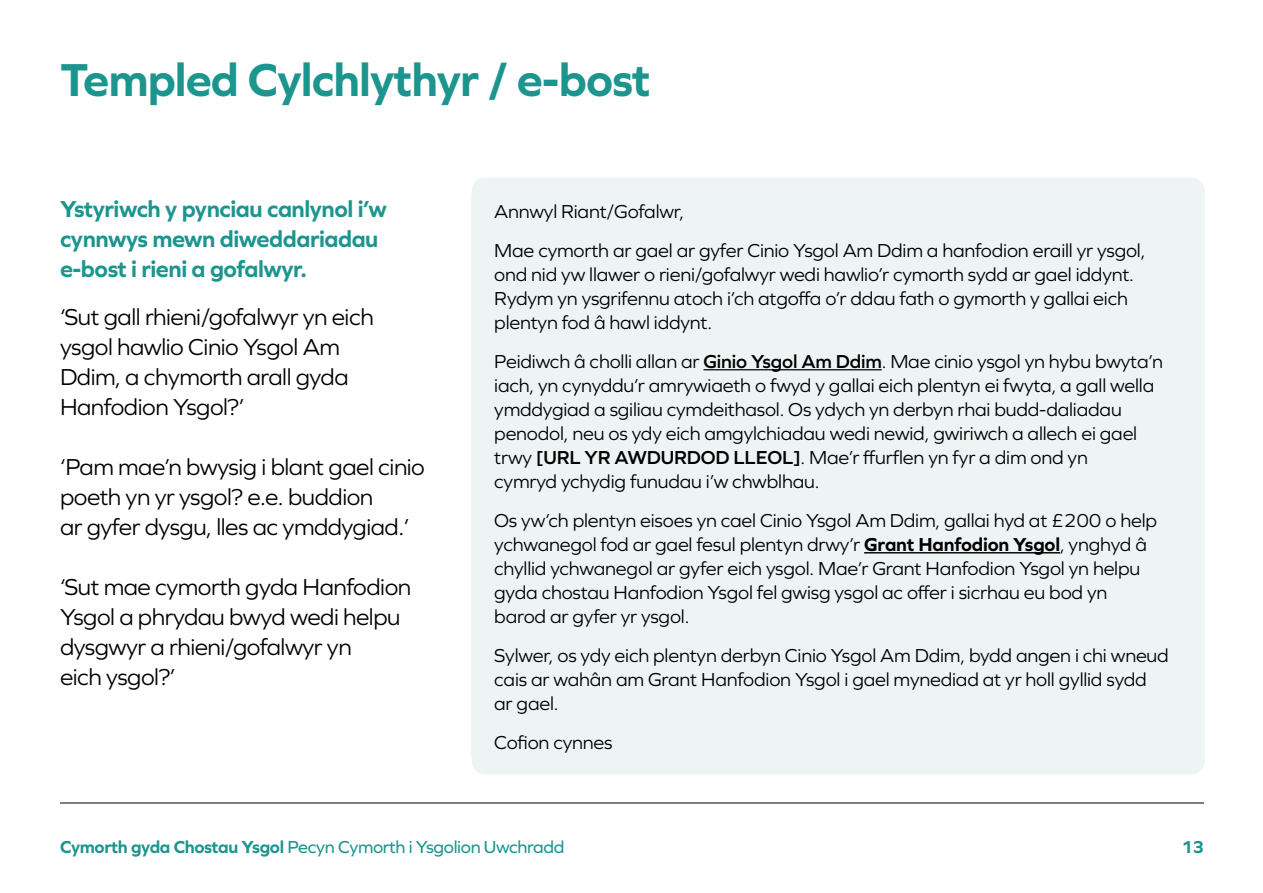
<style>
.page{position:relative;width:1263px;height:893px;background:#fff}
.page>*{position:absolute;margin:0;border:0;box-sizing:border-box;transform-origin:0 0}
.t1{font:700 48px "Graphie";letter-spacing:-.02em;color:#1c958e}
.t2{font:24px/30px "Graphie";letter-spacing:-.02em;color:#000}
.t3{font:700 24px/30px "Graphie";letter-spacing:-.02em;color:#1c958e}
.t4{font:19.5px/24px "Graphie";letter-spacing:-.01em;color:#000}
.t5{font:18px "Graphie";letter-spacing:-.02em;color:#1c958e}
.t6{font:700 18px "Graphie";color:#1c958e}
.s1{font-weight:600}
.s2{font-weight:700}
</style>
<div class="page">
<hr style="left:60px;top:803px;width:1144px;height:1px;background:#000">
<div style="left:472px;top:178px;width:732px;height:596px;background:#eef4f4;border-radius:13px"></div>
<hr style="left:703px;top:369px;width:179px;height:1px;background:#000">
<hr style="left:864px;top:552px;width:196px;height:1px;background:#000">
<h1 class="t1" style="left:60px;top:52px;width:592px">Templed Cylchlythyr / e-bost</h1>
<p class="t3" style="left:60px;top:193px;width:328px">Ystyriwch y pynciau canlynol i’w cynnwys mewn diweddariadau e-bost i rieni a gofalwyr.</p>
<p class="t2" style="left:60px;top:301px;width:315px">‘Sut gall rhieni/gofalwyr yn eich ysgol hawlio Cinio Ysgol Am<br>Ddim, a chymorth arall gyda<br>Hanfodion Ysgol?’</p>
<p class="t2" style="left:60px;top:451px;width:366px">‘Pam mae’n bwysig i blant gael cinio poeth yn yr ysgol? e.e. buddion<br>ar gyfer dysgu, lles ac ymddygiad.’</p>
<p class="t2" style="left:60px;top:571px;width:353px">‘Sut mae cymorth gyda Hanfodion<br>Ysgol a phrydau bwyd wedi helpu dysgwyr a rhieni/gofalwyr yn<br>eich ysgol?’</p>
<p class="t4" style="left:494px;top:191px;width:653px;line-height:39px">Annwyl Riant/Gofalwr,<br>Mae cymorth ar gael ar gyfer Cinio Ysgol Am Ddim a hanfodion eraill yr ysgol,</p>
<p class="t4" style="left:494px;top:262px;width:641px">ond nid yw llawer o rieni/gofalwyr wedi hawlio’r cymorth sydd ar gael iddynt.<br>Rydym yn ysgrifennu atoch i’ch atgoffa o’r ddau fath o gymorth y gallai eich plentyn fod â hawl iddynt.</p>
<p class="t4" style="left:494px;top:349px;width:670px">Peidiwch â cholli allan ar <span class="s1">Ginio Ysgol Am Ddim</span>. Mae cinio ysgol yn hybu bwyta’n iach, yn cynyddu’r amrywiaeth o fwyd y gallai eich plentyn ei fwyta, a gall wella ymddygiad a sgiliau cymdeithasol. Os ydych yn derbyn rhai budd-daliadau penodol, neu os ydy eich amgylchiadau wedi newid, gwiriwch a allech ei gael trwy <span class="s1">[URL YR AWDURDOD LLEOL]</span>. Mae’r ffurflen yn fyr a dim ond yn<br>cymryd ychydig funudau i’w chwblhau.</p>
<p class="t4" style="left:494px;top:508px;width:664px">Os yw’ch plentyn eisoes yn cael Cinio Ysgol Am Ddim, gallai hyd at £200 o help ychwanegol fod ar gael fesul plentyn drwy’r <span class="s2">Grant Hanfodion Ysgol</span>, ynghyd â chyllid ychwanegol ar gyfer eich ysgol. Mae’r Grant Hanfodion Ysgol yn helpu gyda chostau Hanfodion Ysgol fel gwisg ysgol ac offer i sicrhau eu bod yn barod ar gyfer yr ysgol.</p>
<p class="t4" style="left:494px;top:643px;width:676px">Sylwer, os ydy eich plentyn derbyn Cinio Ysgol Am Ddim, bydd angen i chi wneud cais ar wahân am Grant Hanfodion Ysgol i gael mynediad at yr holl gyllid sydd ar gael.</p>
<p class="t4" style="left:494px;top:730px;width:120px">Cofion cynnes</p>
<p class="t5" style="left:60px;top:836px;width:506px"><span class="s2">Cymorth gyda Chostau Ysgol</span> Pecyn Cymorth i Ysgolion Uwchradd</p>
<p class="t6" style="left:1181px;top:836px;width:25px">13</p>
</div>
